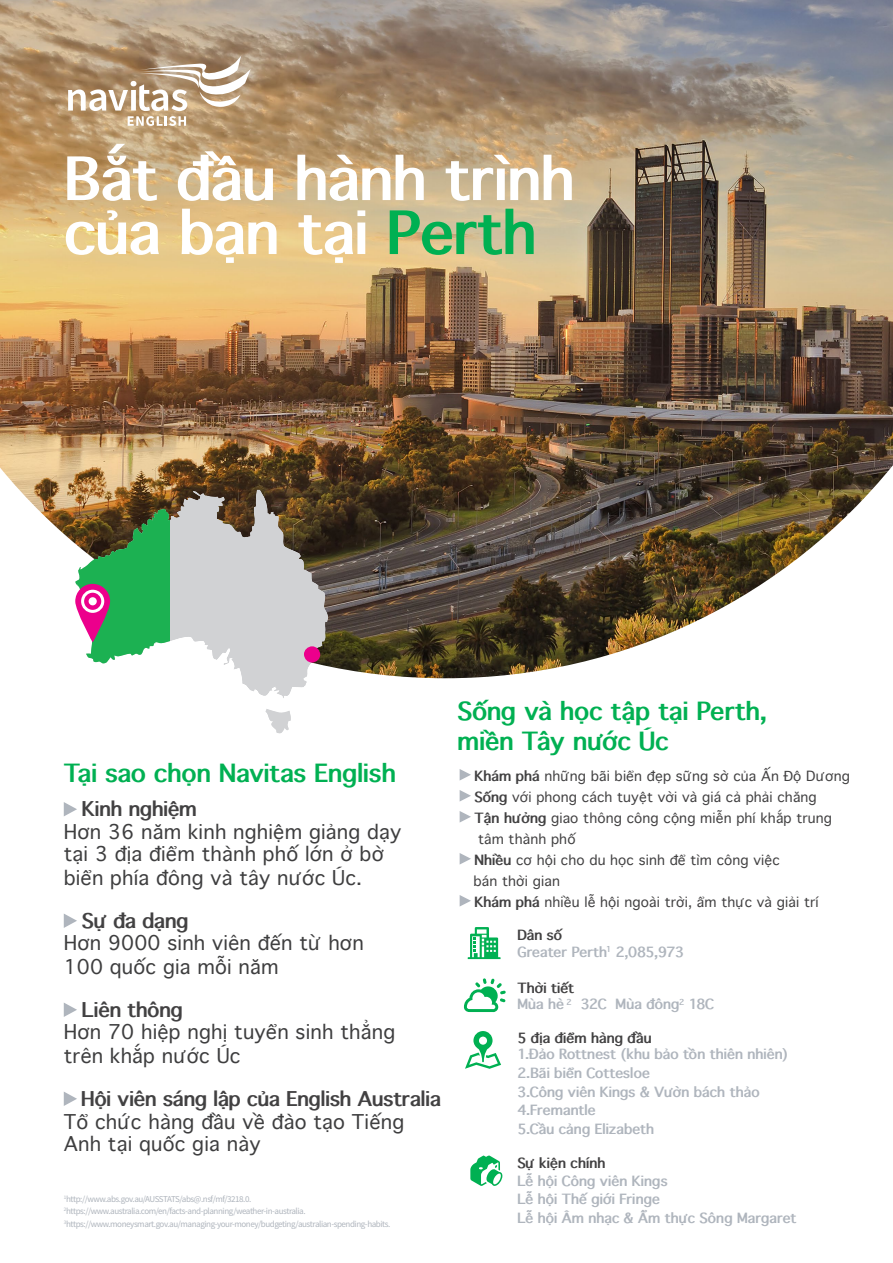
<style>
.page{position:relative;width:893px;height:1263px;background:#fff}
.page>*{position:absolute;margin:0;border:0;box-sizing:border-box;transform-origin:0 0}
.t1{font:700 57px/54px "Thonburi";color:#fff}
.t2{font:700 24px/30px "Thonburi";letter-spacing:.01em;color:#00b052}
.t3{font:19.5px/23.2px "Thonburi";letter-spacing:.01em;color:#3e3e3f}
.t4{font:700 19.5px "Thonburi";color:#424142}
.t5{font:700 13.5px/18.6px "Thonburi";letter-spacing:.01em;color:#afb5bd}
.t6{font:13.5px "Thonburi";letter-spacing:.01em;color:#424142}
.t7{font:700 13.5px "Thonburi";letter-spacing:.015em;color:#424142}
.t8{font:9px/12.6px "Source Sans Pro";letter-spacing:-.05em;color:#afb5bd}
.s1{color:#00b052}
.s2{font-weight:700}
.s3{color:#424142}
</style>
<div class="page">
<img style="left:0;top:0;width:893px;height:678px">
<svg style="left:68px;top:55px;width:183px;height:71px"></svg>
<svg style="left:64px;top:802px;width:13px;height:14px"></svg>
<svg style="left:64px;top:914px;width:13px;height:14px"></svg>
<svg style="left:64px;top:1003px;width:13px;height:14px"></svg>
<svg style="left:64px;top:1092px;width:13px;height:14px"></svg>
<svg style="left:460px;top:769px;width:11px;height:11px"></svg>
<svg style="left:460px;top:790px;width:11px;height:11px"></svg>
<svg style="left:460px;top:811px;width:11px;height:11px"></svg>
<svg style="left:460px;top:853px;width:11px;height:11px"></svg>
<svg style="left:460px;top:895px;width:11px;height:11px"></svg>
<svg style="left:465px;top:1031px;width:36px;height:38px"></svg>
<svg style="left:470px;top:1155px;width:32px;height:31px"></svg>
<svg style="left:464px;top:978px;width:42px;height:34px"></svg>
<svg style="left:468px;top:927px;width:33px;height:32px"></svg>
<svg style="left:265px;top:709px;width:26px;height:25px"></svg>
<svg style="left:75px;top:490px;width:182px;height:114px;background:#7f9c79"></svg>
<svg style="left:75px;top:584px;width:35px;height:58px;fill:#ec008c"></svg>
<div style="left:81px;top:590px;width:23px;height:23px;border:3px solid #fff;border-radius:50%"></div>
<div style="left:89px;top:597px;width:8px;height:8px;background:#fff;border-radius:50%"></div>
<div style="left:304px;top:646px;width:16px;height:16px;background:#ec008c;border-radius:50%"></div>
<h1 class="t1" style="left:65px;top:153px;width:511px">Bắt đầu hành trình của bạn tại <span class="s1">Perth</span></h1>
<h2 class="t2" style="left:64px;top:759px;width:333px">Tại sao chọn Navitas English</h2>
<h3 class="t4" style="left:82px;top:798px;width:116px">Kinh nghiệm</h3>
<h3 class="t3" style="left:64px;top:820px;width:339px">Hơn 36 năm kinh nghiệm giảng dạy tại 3 địa điểm thành phố lớn ở bờ biển phía đông và tây nước Úc.</h3>
<h3 class="t4" style="left:82px;top:910px;width:108px">Sự đa dạng</h3>
<h3 class="t3" style="left:64px;top:932px;width:301px;line-height:24px">Hơn 9000 sinh viên đến từ hơn<br>100 quốc gia mỗi năm</h3>
<h3 class="t4" style="left:82px;top:999px;width:102px">Liên thông</h3>
<h3 class="t3" style="left:64px;top:1021px;width:333px;line-height:24px">Hơn 70 hiệp nghị tuyển sinh thẳng trên khắp nước Úc</h3>
<h3 class="t4" style="left:81px;top:1088px;width:361px">Hội viên sáng lập của English Australia</h3>
<h3 class="t3" style="left:64px;top:1110px;width:342px;line-height:22.5px">Tổ chức hàng đầu về đào tạo Tiếng<br>Anh tại quốc gia này</h3>
<p class="t8" style="left:64px;top:1192px;width:328px"><sup>1</sup>http://www.abs.gov.au/AUSSTATS/abs@.nsf/mf/3218.0.<br><sup>2</sup>https://www.australia.com/en/facts-and-planning/weather-in-australia.<br><sup>3</sup>https://www.moneysmart.gov.au/managing-your-money/budgeting/australian-spending-habits.</p>
<h2 class="t2" style="left:457px;top:697px;width:311px">Sống và học tập tại Perth, miền Tây nước Úc</h2>
<p class="t6" style="left:474px;top:768px;width:377px"><span class="s2">Khám phá</span> những bãi biển đẹp sững sờ của Ấn Độ Dương</p>
<p class="t6" style="left:474px;top:789px;width:344px"><span class="s2">Sống</span> với phong cách tuyệt vời và giá cả phải chăng</p>
<p class="t6" style="left:474px;top:810px;width:359px"><span class="s2">Tận hưởng</span> giao thông công cộng miễn phí khắp trung</p>
<p class="t6" style="left:478px;top:831px;width:99px">tâm thành phố</p>
<p class="t6" style="left:474px;top:852px;width:307px"><span class="s2">Nhiều</span> cơ hội cho du học sinh để tìm công việc</p>
<p class="t6" style="left:473px;top:873px;width:88px">bán thời gian</p>
<p class="t6" style="left:474px;top:894px;width:346px"><span class="s2">Khám phá</span> nhiều lễ hội ngoài trời, ẩm thực và giải trí</p>
<p class="t5" style="left:517px;top:927px;width:168px;line-height:16.5px"><span class="s3">Dân số<br></span>Greater Perth<sup>1</sup> 2,085,973</p>
<p class="t5" style="left:517px;top:980px;width:198px;line-height:16.5px"><span class="s3">Thời tiết<br></span>Mùa hè <sup>2</sup> 32C Mùa đông<sup>2</sup> 18C</p>
<p class="t7" style="left:517px;top:1030px;width:136px">5 địa điểm hàng đầu</p>
<p class="t5" style="left:517px;top:1045px;width:272px">1.Đảo Rottnest (khu bảo tồn thiên nhiên)<br>2.Bãi biển Cottesloe<br>3.Công viên Kings &amp; Vườn bách thảo<br>4.Fremantle<br>5.Cầu cảng Elizabeth</p>
<p class="t7" style="left:517px;top:1155px;width:90px">Sự kiện chính</p>
<p class="t5" style="left:517px;top:1172px;width:281px">Lễ hội Công viên Kings<br>Lễ hội Thế giới Fringe<br>Lễ hội Âm nhạc &amp; Ẩm thực Sông Margaret</p>
</div>
